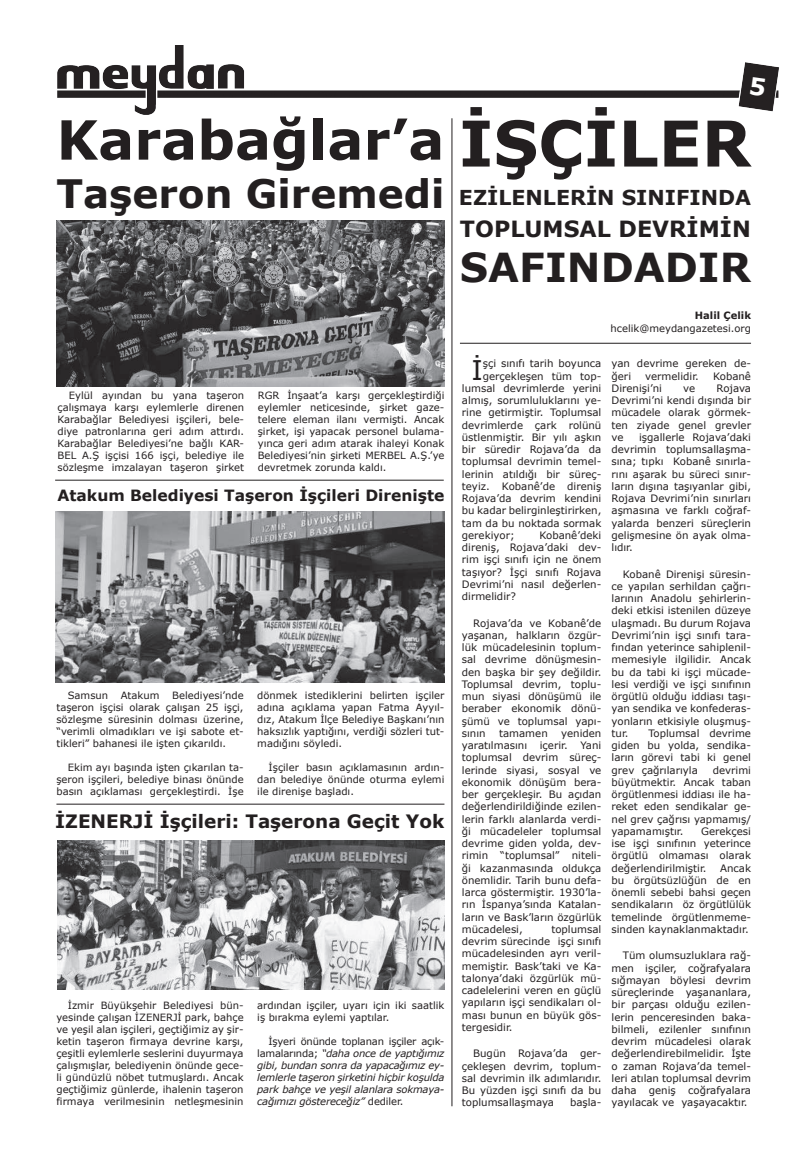
<style>
.page{position:relative;width:808px;height:1163px;background:#fff}
.page>*{position:absolute;margin:0;border:0;box-sizing:border-box;transform-origin:0 0}
.t1{font:700 63.1px "Verdana";color:#231f20}
.t2{font:700 54px "Verdana";color:#231f20}
.t3{font:700 39.9px "Verdana";color:#231f20}
.t4{font:700 39.1px "Verdana";color:#231f20}
.t5{font:27px "Verdana";color:#231f20}
.t6{font:700 22.3px "Verdana";color:#231f20}
.t7{font:700 20.5px "Verdana";color:#231f20}
.t8{font:700 18.4px "Verdana";color:#231f20}
.t9{font:700 15.5px "Verdana";color:#231f20}
.t10{font:10.2px/12.2px "Verdana";color:#231f20;text-align:justify}
.t11{font:10px/12px "Verdana";color:#231f20;text-align:justify}
.t12{font:italic 10px/12px "Verdana";letter-spacing:-.02em;color:#231f20;text-align:justify}
.t13{font:700 10px "Verdana";color:#231f20}
.s1{font-style:normal}
</style>
<div class="page">
<img style="left:57px;top:45px;width:722px;height:70px">
<hr style="left:460px;top:343px;width:291px;height:1px;background:#231f20">
<img style="left:56px;top:511px;width:388px;height:171px">
<img style="left:57px;top:840px;width:387px;height:149px">
<img style="left:56px;top:221px;width:388px;height:165px">
<hr style="left:451px;top:118px;width:1px;height:988px;background:#231f20">
<hr style="left:56px;top:803px;width:388px;height:1px;background:#231f20">
<hr style="left:55px;top:479px;width:389px;height:1px;background:#231f20">
<svg style="left:750px;top:77px;width:16px;height:19px"></svg>
<h2 class="t2" style="left:56px;top:102px;width:389px">Karabağlar’a</h2>
<h3 class="t4" style="left:56px;top:166px;width:389px">Taşeron Giremedi</h3>
<p class="t11" style="left:57px;top:389px;width:188px;text-indent:11px">Eylül ayından bu yana taşeron çalışmaya karşı eylemlerle direnen Karabağlar Belediyesi işçileri, bele&shy;diye patronlarına geri adım attırdı.<br>Karabağlar Belediyesi’ne bağlı KAR-BEL A.Ş işçisi 166 işçi, belediye ile sözleşme imzalayan taşeron şirket</p>
<p class="t11" style="left:258px;top:389px;width:188px">RGR İnşaat’a karşı gerçekleştirdiği eylemler neticesinde, şirket gaze&shy;telere eleman ilanı vermişti. Ancak şirket, işi yapacak personel bulama&shy;yınca geri adım atarak ihaleyi Konak Belediyesi’nin şirketi MERBEL A.Ş.’ye devretmek zorunda kaldı.</p>
<h3 class="t9" style="left:57px;top:484px;width:388px">Atakum Belediyesi Taşeron İşçileri Direnişte</h3>
<p class="t11" style="left:257px;top:688px;width:189px">dönmek istediklerini belirten işçiler adına açıklama yapan Fatma Ayyıl&shy;dız, Atakum İlçe Belediye Başkanı’nın haksızlık yaptığını, verdiği sözleri tut&shy;madığını söyledi.</p>
<p class="t11" style="left:257px;top:760px;width:189px;text-indent:11px">İşçiler basın açıklamasının ardın&shy;dan belediye önünde oturma eylemi ile direnişe başladı.</p>
<h3 class="t8" style="left:55px;top:808px;width:391px">İZENERJİ İşçileri: Taşerona Geçit Yok</h3>
<p class="t11" style="left:56px;top:688px;width:189px;text-indent:116px">Belediyesi’nde taşeron işçisi olarak çalışan 25 işçi, sözleşme süresinin dolması üzerine, “verimli olmadıkları ve işi sabote et&shy;tikleri” bahanesi ile işten çıkarıldı.</p>
<p class="t11" style="left:56px;top:760px;width:189px;text-indent:11px">Ekim ayı başında işten çıkarılan ta&shy;şeron işçileri, belediye binası önünde basın açıklaması gerçekleştirdi. İşe</p>
<p class="t11" style="left:68px;top:688px;width:42px">Samsun</p>
<p class="t11" style="left:121px;top:688px;width:40px">Atakum</p>
<p class="t11" style="left:56px;top:999px;width:189px;text-indent:11px">İzmir Büyükşehir Belediyesi bün&shy;yesinde çalışan İZENERJİ park, bahçe ve yeşil alan işçileri, geçtiğimiz ay şir&shy;ketin taşeron firmaya devrine karşı, çeşitli eylemlerle seslerini duyurmaya çalışmışlar, belediyenin önünde gece&shy;li gündüzlü nöbet tutmuşlardı. Ancak geçtiğimiz günlerde, ihalenin taşeron firmaya verilmesinin netleşmesinin</p>
<p class="t11" style="left:257px;top:999px;width:189px">ardından işçiler, uyarı için iki saatlik iş bırakma eylemi yaptılar.</p>
<p class="t12" style="left:257px;top:1035px;width:189px;text-indent:11px"><span class="s1">İşyeri önünde toplanan işçiler açık&shy;lamalarında;</span> “daha once de yaptığımız gibi, bundan sonra da yapacağımız ey&shy;lemlerle taşeron şirketini hiçbir koşulda park bahçe ve yeşil alanlara sokmaya&shy;cağımızı göstereceğiz” <span class="s1">dediler.</span></p>
<h1 class="t1" style="left:459px;top:99px;width:294px">İŞÇİLER</h1>
<h3 class="t7" style="left:459px;top:183px;width:294px">EZİLENLERİN SINIFINDA</h3>
<h3 class="t6" style="left:460px;top:213px;width:292px">TOPLUMSAL DEVRİMİN</h3>
<h3 class="t3" style="left:460px;top:239px;width:292px">SAFINDADIR</h3>
<h3 class="t5" style="left:471px;top:351px;width:13px">İ</h3>
<p class="t10" style="left:483px;top:357px;width:120px">şçi sınıfı tarih boyunca</p>
<p class="t10" style="left:483px;top:370px;width:120px">gerçekleşen tüm top-</p>
<p class="t10" style="left:462px;top:382px;width:141px">lumsal devrimlerde yerini</p>
<p class="t10" style="left:462px;top:394px;width:141px">almış, sorumluluklarını ye-</p>
<p class="t10" style="left:462px;top:406px;width:141px">rine getirmiştir. Toplumsal</p>
<p class="t10" style="left:462px;top:419px;width:141px">devrimlerde çark rolünü</p>
<p class="t10" style="left:462px;top:431px;width:141px">üstlenmiştir. Bir yılı aşkın</p>
<p class="t10" style="left:462px;top:443px;width:141px">bir süredir Rojava’da da</p>
<p class="t10" style="left:462px;top:455px;width:141px">toplumsal devrimin temel-</p>
<p class="t10" style="left:462px;top:467px;width:141px">lerinin atıldığı bir süreç-</p>
<p class="t10" style="left:462px;top:480px;width:141px">teyiz. Kobanê’de direniş</p>
<p class="t10" style="left:462px;top:492px;width:141px">Rojava’da devrim kendini</p>
<p class="t10" style="left:462px;top:504px;width:141px">bu kadar belirginleştirirken,</p>
<p class="t10" style="left:462px;top:516px;width:141px">tam da bu noktada sormak</p>
<p class="t10" style="left:462px;top:529px;width:54px">gerekiyor;</p>
<p class="t10" style="left:462px;top:529px;width:141px;text-indent:78px">Kobanê’deki direniş, Rojava’daki dev&shy;rim işçi sınıfı için ne önem taşıyor? İşçi sınıfı Rojava Devrimi’ni nasıl değerlen&shy;dirmelidir?</p>
<p class="t10" style="left:462px;top:616px;width:141px;text-indent:11px">Rojava’da ve Kobanê’de yaşanan, halkların özgür&shy;lük mücadelesinin toplum&shy;sal devrime dönüşmesin&shy;den başka bir şey değildir.<br>Toplumsal devrim, toplu&shy;mun siyasi dönüşümü ile beraber ekonomik dönü&shy;şümü ve toplumsal yapı&shy;sının</p>
<p class="t10" style="left:462px;top:726px;width:141px;text-indent:99px">yeniden yaratılmasını içerir. Yani toplumsal devrim süreç&shy;lerinde siyasi, sosyal ve ekonomik dönüşüm bera&shy;ber gerçekleşir. Bu açıdan değerlendirildiğinde ezilen&shy;lerin farklı alanlarda verdi&shy;ği mücadeleler toplumsal devrime giden yolda, dev&shy;rimin “toplumsal” niteli&shy;ği kazanmasında oldukça önemlidir. Tarih bunu defa&shy;larca göstermiştir. 1930’la&shy;rın İspanya’sında Katalan&shy;ların ve Bask’ların özgürlük mücadelesi,</p>
<p class="t10" style="left:499px;top:726px;width:50px">tamamen</p>
<p class="t10" style="left:462px;top:922px;width:141px;text-indent:90px">toplumsal devrim sürecinde işçi sınıfı mücadelesinden ayrı veril&shy;memiştir. Bask’taki ve Ka&shy;talonya’daki özgürlük mü&shy;cadelelerini veren en güçlü yapıların işçi sendikaları ol&shy;ması bunun en büyük gös&shy;tergesidir.</p>
<p class="t10" style="left:462px;top:1047px;width:141px;text-indent:11px">Bugün Rojava’da ger&shy;çekleşen devrim, toplum&shy;sal devrimin ilk adımlarıdır.<br>Bu yüzden işçi sınıfı da bu toplumsallaşmaya</p>
<p class="t10" style="left:570px;top:1096px;width:33px">başla-</p>
<p class="t13" style="left:695px;top:308px;width:58px">Halil Çelik</p>
<p class="t11" style="left:610px;top:322px;width:142px">hcelik@meydangazetesi.org</p>
<p class="t10" style="left:611px;top:357px;width:141px">yan devrime gereken de&shy;ğeri</p>
<p class="t10" style="left:645px;top:370px;width:55px">vermelidir.</p>
<p class="t10" style="left:713px;top:370px;width:39px">Kobanê</p>
<p class="t10" style="left:611px;top:382px;width:52px">Direnişi’ni</p>
<p class="t10" style="left:683px;top:382px;width:14px">ve</p>
<p class="t10" style="left:611px;top:382px;width:141px;text-indent:105px">Rojava Devrimi’ni kendi dışında bir mücadele olarak görmek&shy;ten ziyade genel grevler ve</p>
<p class="t10" style="left:611px;top:431px;width:141px;text-indent:28px">işgallerle Rojava’daki devrimin toplumsallaşma&shy;sına; tıpkı Kobanê sınırla&shy;rını aşarak bu süreci sınır&shy;ların dışına taşıyanlar gibi, Rojava Devrimi’nin sınırları aşmasına ve farklı coğraf&shy;yalarda benzeri süreçlerin gelişmesine ön ayak olma&shy;lıdır.</p>
<p class="t10" style="left:611px;top:567px;width:141px;text-indent:11px">Kobanê Direnişi süresin&shy;ce yapılan serhildan çağrı&shy;larının Anadolu şehirlerin&shy;deki etkisi istenilen düzeye ulaşmadı. Bu durum Rojava Devrimi’nin işçi sınıfı tara&shy;fından yeterince sahiplenil&shy;memesiyle ilgilidir. Ancak bu da tabi ki işçi mücade&shy;lesi verdiği ve işçi sınıfının örgütlü olduğu iddiası taşı&shy;yan sendika ve konfederas&shy;yonların etkisiyle oluşmuş&shy;tur.</p>
<p class="t10" style="left:611px;top:726px;width:141px;text-indent:37px">Toplumsal devrime giden bu yolda, sendika&shy;ların görevi tabi ki genel grev çağrılarıyla</p>
<p class="t10" style="left:611px;top:763px;width:141px;text-indent:101px">devrimi büyütmektir. Ancak taban örgütlenmesi iddiası ile ha&shy;reket eden sendikalar ge&shy;nel grev çağrısı yapmamış/ yapamamıştır.</p>
<p class="t10" style="left:611px;top:824px;width:141px;text-indent:90px">Gerekçesi ise işçi sınıfının yeterince örgütlü olmaması olarak değerlendirilmiştir.</p>
<p class="t10" style="left:611px;top:861px;width:141px;text-indent:109px">Ancak bu örgütsüzlüğün de en önemli sebebi bahsi geçen sendikaların öz örgütlülük temelinde örgütlenmeme&shy;sinden kaynaklanmaktadır.</p>
<p class="t10" style="left:611px;top:949px;width:141px;text-indent:11px">Tüm olumsuzluklara rağ&shy;men işçiler, coğrafyalara sığmayan böylesi devrim süreçlerinde yaşananlara, bir parçası olduğu ezilen&shy;lerin penceresinden baka&shy;bilmeli, ezilenler sınıfının devrim mücadelesi olarak değerlendirebilmelidir. İşte o zaman Rojava’da temel&shy;leri atılan toplumsal devrim daha geniş coğrafyalara yayılacak ve yaşayacaktır.</p>
</div>
